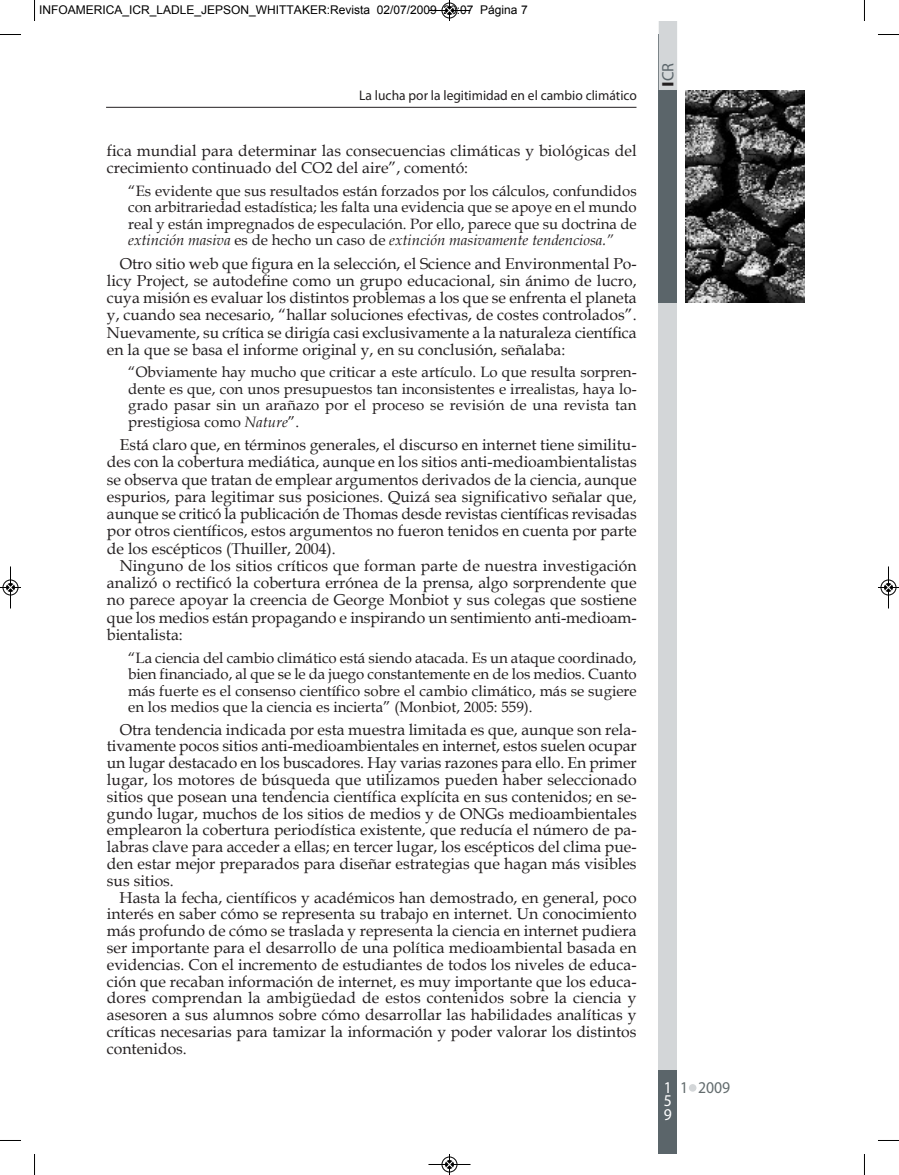
<style>
.page{position:relative;width:899px;height:1175px;background:#fff}
.page>*{position:absolute;margin:0;border:0;box-sizing:border-box;transform-origin:0 0}
.t1{font:16.5px "Myriad Pro";color:#636c6e;scale:.95 1}
.t2{font:16.5px "Myriad Pro";color:#5b656a}
.t3{font:16.5px/13.5px "Myriad Pro";color:#fff;text-align:justify;scale:.95 1}
.t4{font:15.75px/16.8px "Book Antiqua";color:#231f20;text-align:justify}
.t5{font:15px/16.5px "Book Antiqua";color:#231f20;text-align:justify}
.t6{font:13.95px "Myriad Pro";color:#231f20}
.t7{font:12px "Arial";color:#000}
.s1{font-style:italic}
.s2{font-weight:700;color:#231f20}
</style>
<div class="page">
<div style="left:658px;top:34px;width:18px;height:1105px;background:#d3d6d8"></div>
<div style="left:688px;top:1084px;width:8px;height:7px;background:#d3d6d8;border-radius:50%"></div>
<img style="left:685px;top:90px;width:118px;height:212px">
<div style="left:658px;top:35px;width:19px;height:268px;background:#5b656a"></div>
<div style="left:658px;top:21px;width:19px;height:69px;background:#d3d6d8"></div>
<div style="left:658px;top:1070px;width:19px;height:84px;background:#5b656a"></div>
<hr style="left:106px;top:107px;width:530px;height:1px;background:#231f20">
<svg style="left:34px;top:0;width:1px;height:21px"></svg>
<svg style="left:0;top:34px;width:21px;height:1px"></svg>
<svg style="left:878px;top:34px;width:20px;height:1px"></svg>
<svg style="left:34px;top:1154px;width:1px;height:21px"></svg>
<svg style="left:0;top:1140px;width:21px;height:1px"></svg>
<svg style="left:878px;top:1140px;width:20px;height:1px"></svg>
<svg style="left:428px;top:0;width:43px;height:21px"></svg>
<svg style="left:428px;top:1154px;width:43px;height:21px"></svg>
<svg style="left:0;top:566px;width:21px;height:43px"></svg>
<svg style="left:878px;top:566px;width:20px;height:43px"></svg>
<p class="t7" style="left:39px;top:3px;width:490px">INFOAMERICA_ICR_LADLE_JEPSON_WHITTAKER:Revista 02/07/2009 20:07 Página 7</p>
<p class="t6" style="left:359px;top:90px;width:279px">La lucha por la legitimidad en el cambio climático</p>
<p class="t4" style="left:107px;top:142px;width:531px;line-height:17.2px">fica mundial para determinar las consecuencias climáticas y biológicas del crecimiento continuado del co2 del aire”, comentó:</p>
<p class="t5" style="left:128px;top:183px;width:509px">“es evidente que sus resultados están forzados por los cálculos, confundidos con arbitrariedad estadística; les falta una evidencia que se apoye en el mundo real y están impregnados de especulación. Por ello, parece que su doctrina de <span class="s1">extinción masiva</span> es de hecho un caso de <span class="s1">extinción masivamente tendenciosa.”</span></p>
<p class="t4" style="left:107px;top:255px;width:531px;line-height:17.2px;text-indent:13px">otro sitio web que figura en la selección, el science and environmental Po&shy;licy Project, se autodefine como un grupo educacional, sin ánimo de lucro, cuya misión es evaluar los distintos problemas a los que se enfrenta el planeta y, cuando sea necesario, “hallar soluciones efectivas, de costes controlados”. nuevamente, su crítica se dirigía casi exclusivamente a la naturaleza científica en la que se basa el informe original y, en su conclusión, señalaba:</p>
<p class="t5" style="left:128px;top:364px;width:509px">“obviamente hay mucho que criticar a este artículo. lo que resulta sorpren&shy;dente es que, con unos presupuestos tan inconsistentes e irrealistas, haya lo&shy;grado pasar sin un arañazo por el proceso se revisión de una revista tan prestigiosa como <span class="s1">Nature</span>”.</p>
<p class="t4" style="left:107px;top:436px;width:531px;line-height:17.2px;text-indent:13px">está claro que, en términos generales, el discurso en internet tiene similitu&shy;des con la cobertura mediática, aunque en los sitios anti-medioambientalistas se observa que tratan de emplear argumentos derivados de la ciencia, aunque espurios, para legitimar sus posiciones. Quizá sea significativo señalar que, aunque se criticó la publicación de thomas desde revistas científicas revisadas por otros científicos, estos argumentos no fueron tenidos en cuenta por parte de los escépticos (thuiller, 2004).</p>
<p class="t4" style="left:107px;top:557px;width:531px;line-height:17.2px;text-indent:13px">ninguno de los sitios críticos que forman parte de nuestra investigación analizó o rectificó la cobertura errónea de la prensa, algo sorprendente que no parece apoyar la creencia de George monbiot y sus colegas que sostiene que los medios están propagando e inspirando un sentimiento anti-medioam&shy;bientalista:</p>
<p class="t5" style="left:128px;top:649px;width:509px">“la ciencia del cambio climático está siendo atacada. es un ataque coordinado, bien financiado, al que se le da juego constantemente en de los medios. cuanto más fuerte es el consenso científico sobre el cambio climático, más se sugiere en los medios que la ciencia es incierta” (monbiot, 2005: 559).</p>
<p class="t4" style="left:107px;top:721px;width:531px;text-indent:13px">otra tendencia indicada por esta muestra limitada es que, aunque son rela&shy;tivamente pocos sitios anti-medioambientales en internet, estos suelen ocupar un lugar destacado en los buscadores. Hay varias razones para ello. en primer lugar, los motores de búsqueda que utilizamos pueden haber seleccionado sitios que posean una tendencia científica explícita en sus contenidos; en se&shy;gundo lugar, muchos de los sitios de medios y de onGs medioambientales emplearon la cobertura periodística existente, que reducía el número de pa&shy;labras clave para acceder a ellas; en tercer lugar, los escépticos del clima pue&shy;den estar mejor preparados para diseñar estrategias que hagan más visibles sus sitios.</p>
<p class="t4" style="left:107px;top:889px;width:531px;text-indent:13px">Hasta la fecha, científicos y académicos han demostrado, en general, poco interés en saber cómo se representa su trabajo en internet. un conocimiento más profundo de cómo se traslada y representa la ciencia en internet pudiera ser importante para el desarrollo de una política medioambiental basada en evidencias. con el incremento de estudiantes de todos los niveles de educa&shy;ción que recaban información de internet, es muy importante que los educa&shy;dores comprendan la ambigüedad de estos contenidos sobre la ciencia y asesoren a sus alumnos sobre cómo desarrollar las habilidades analíticas y críticas necesarias para tamizar la información y poder valorar los distintos contenidos.</p>
<p class="t2" style="left:661px;top:87px;width:26px;rotate:-90deg"><span class="s2">I</span>cR</p>
<p class="t3" style="left:663px;top:1081px;width:10px">1<br>5<br>9</p>
<p class="t1" style="left:679px;top:1081px;width:54px">1 2009</p>
</div>
